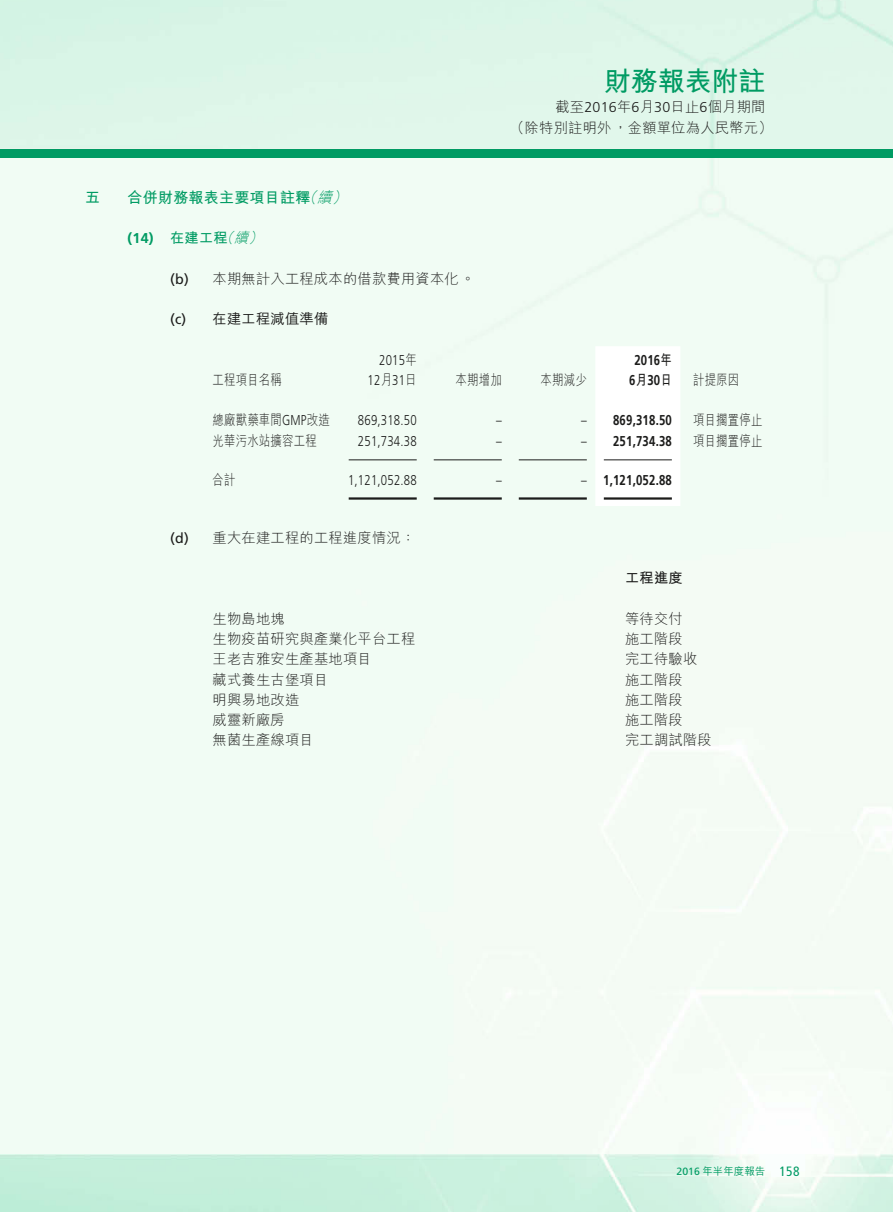
<style>
.page{position:relative;width:893px;height:1212px;background:#fff}
.page>*{position:absolute;margin:0;border:0;box-sizing:border-box;transform-origin:0 0}
.t1{font:700 27px "M Hei HK";letter-spacing:-.005em;color:#009b63}
.t2{font:700 15px "M Hei HK";letter-spacing:.015em;color:#009b63}
.t3{font:italic 300 15px "M Hei HK";color:#009b63}
.t4{font:300 14.25px/20.2px "M Hei HK";letter-spacing:.015em;color:#1c1c1b}
.t5{font:300 14.25px "M Hei HK";letter-spacing:.015em;color:#1c1c1b;scale:.8 1}
.t6{font:300 14.25px "Frutiger LT Std";letter-spacing:.015em;color:#1c1c1b;scale:.8 1}
.t7{font:700 14.25px "Frutiger LT Std";letter-spacing:.015em;color:#1c1c1b;scale:.8 1}
.t8{font:14.25px "Frutiger LT Std";color:#1c1c1b}
.t9{font:500 14.25px "M Hei HK";letter-spacing:.015em;color:#1c1c1b}
.t10{font:700 14.25px "M Hei HK";color:#009b63}
.t11{font:700 14.25px "Frutiger LT Std";color:#009b63}
.t12{font:700 14.25px "M Hei HK";color:#1c1c1b}
.t13{font:italic 300 14.25px "M Hei HK";color:#009b63}
.t14{font:condensed 13.5px "Frutiger LT Std";color:#009b63}
.t15{font:500 10.5px "M Hei HK";color:#009b63}
.s1{font-family:"Frutiger LT Std"}
.s2{font-weight:300;font-style:italic}
.s3{font-family:"M Hei HK"}
.s4{font-family:"Frutiger LT Std";font-weight:400}
</style>
<div class="page">
<img style="left:0;top:0;width:893px;height:1212px">
<div style="left:0;top:149px;width:893px;height:8px;background:#009b63"></div>
<svg style="left:595px;top:346px;width:85px;height:160px"></svg>
<hr style="left:349px;top:459px;width:68px;height:1px;background:#1c1c1b">
<hr style="left:434px;top:459px;width:68px;height:1px;background:#1c1c1b">
<hr style="left:519px;top:459px;width:68px;height:1px;background:#1c1c1b">
<hr style="left:604px;top:459px;width:68px;height:1px;background:#1c1c1b">
<hr style="left:349px;top:497px;width:68px;height:3px;background:#1c1c1b">
<hr style="left:434px;top:497px;width:68px;height:3px;background:#1c1c1b">
<hr style="left:519px;top:497px;width:68px;height:3px;background:#1c1c1b">
<hr style="left:604px;top:497px;width:68px;height:3px;background:#1c1c1b">
<p class="t2" style="left:85px;top:186px;width:16px">五</p>
<h1 class="t1" style="left:604px;top:61px;width:163px">財務報表附註</h1>
<p class="t4" style="left:510px;top:96px;width:264px;text-indent:45px">截至<span class="s1">2016</span>年月<span class="s1">6 30</span>日止<span class="s1">6</span>個月期間（除特別註明外，金額單位為人民幣元(</p>
<p class="t2" style="left:128px;top:186px;width:211px">合併財務報表主要項目註釋<span class="s2">續</span></p>
<p class="t3" style="left:302px;top:187px;width:21px">（</p>
<p class="t3" style="left:332px;top:187px;width:21px">(</p>
<p class="t11" style="left:128px;top:230px;width:28px">(14)</p>
<p class="t10" style="left:170px;top:227px;width:84px">在建工程<span class="s2">續</span></p>
<p class="t13" style="left:220px;top:228px;width:20px">（</p>
<p class="t13" style="left:249px;top:228px;width:20px">(</p>
<p class="t8" style="left:170px;top:270px;width:20px">b( )</p>
<p class="t8" style="left:170px;top:311px;width:18px">c( )</p>
<p class="t4" style="left:213px;top:268px;width:264px">本期無計入工程成本的借款費用資本化。</p>
<p class="t9" style="left:213px;top:308px;width:117px">在建工程減值準備</p>
<p class="t5" style="left:213px;top:370px;width:88px">工程項目名稱</p>
<p class="t6" style="left:379px;top:352px;width:48px">2015<span class="s3">年</span></p>
<p class="t6" style="left:368px;top:372px;width:63px">12<span class="s3">月</span>31<span class="s3">日</span></p>
<p class="t5" style="left:456px;top:370px;width:59px">本期增加</p>
<p class="t5" style="left:541px;top:370px;width:59px">本期減少</p>
<p class="t7" style="left:634px;top:351px;width:48px">2016<span class="s3">年</span></p>
<p class="t7" style="left:629px;top:372px;width:55px"><span class="s3">月</span>6 30<span class="s3">日</span></p>
<p class="t5" style="left:693px;top:370px;width:59px">計提原因</p>
<p class="t8" style="left:170px;top:530px;width:20px">d( )</p>
<p class="t5" style="left:213px;top:410px;width:148px">總廠獸藥車間<span class="s1">GMP</span>改造</p>
<p class="t6" style="left:358px;top:412px;width:75px">869,318.50</p>
<p class="t5" style="left:213px;top:430px;width:132px">光華污水站擴容工程</p>
<p class="t6" style="left:358px;top:433px;width:75px">251,734.38</p>
<p class="t5" style="left:213px;top:470px;width:30px">合計</p>
<p class="t6" style="left:348px;top:472px;width:87px">1,121,052.88</p>
<p class="t4" style="left:213px;top:527px;width:204px">重大在建工程的工程進度情況：</p>
<p class="t4" style="left:213px;top:608px;width:74px">生物島地塊</p>
<p class="t4" style="left:213px;top:628px;width:204px">生物疫苗研究與產業化平台工程</p>
<p class="t4" style="left:213px;top:648px;width:161px">王老吉雅安生產基地項目</p>
<p class="t4" style="left:213px;top:669px;width:117px">藏式養生古堡項目</p>
<p class="t4" style="left:213px;top:689px;width:88px">明興易地改造</p>
<p class="t4" style="left:213px;top:709px;width:74px">威靈新廠房</p>
<p class="t4" style="left:213px;top:729px;width:103px">無菌生產線項目</p>
<p class="t6" style="left:496px;top:412px;width:9px">–</p>
<p class="t6" style="left:581px;top:412px;width:9px">–</p>
<p class="t7" style="left:613px;top:412px;width:75px">869,318.50</p>
<p class="t5" style="left:693px;top:410px;width:88px">項目擱置停止</p>
<p class="t6" style="left:496px;top:433px;width:9px">–</p>
<p class="t6" style="left:581px;top:433px;width:9px">–</p>
<p class="t7" style="left:613px;top:432px;width:75px">251,734.38</p>
<p class="t5" style="left:693px;top:430px;width:88px">項目擱置停止</p>
<p class="t6" style="left:496px;top:472px;width:9px">–</p>
<p class="t6" style="left:581px;top:472px;width:9px">–</p>
<p class="t7" style="left:603px;top:472px;width:87px">1,121,052.88</p>
<p class="t12" style="left:625px;top:568px;width:59px">工程進度</p>
<p class="t4" style="left:625px;top:608px;width:59px">等待交付</p>
<p class="t4" style="left:625px;top:628px;width:59px">施工階段</p>
<p class="t4" style="left:625px;top:648px;width:74px">完工待驗收</p>
<p class="t4" style="left:625px;top:669px;width:59px">施工階段</p>
<p class="t4" style="left:625px;top:689px;width:59px">施工階段</p>
<p class="t4" style="left:625px;top:709px;width:59px">施工階段</p>
<p class="t4" style="left:625px;top:729px;width:88px">完工調試階段</p>
<p class="t15" style="left:677px;top:1164px;width:90px"><span class="s4">2016</span> 年半年度報告</p>
<p class="t14" style="left:779px;top:1163px;width:22px">158</p>
</div>
